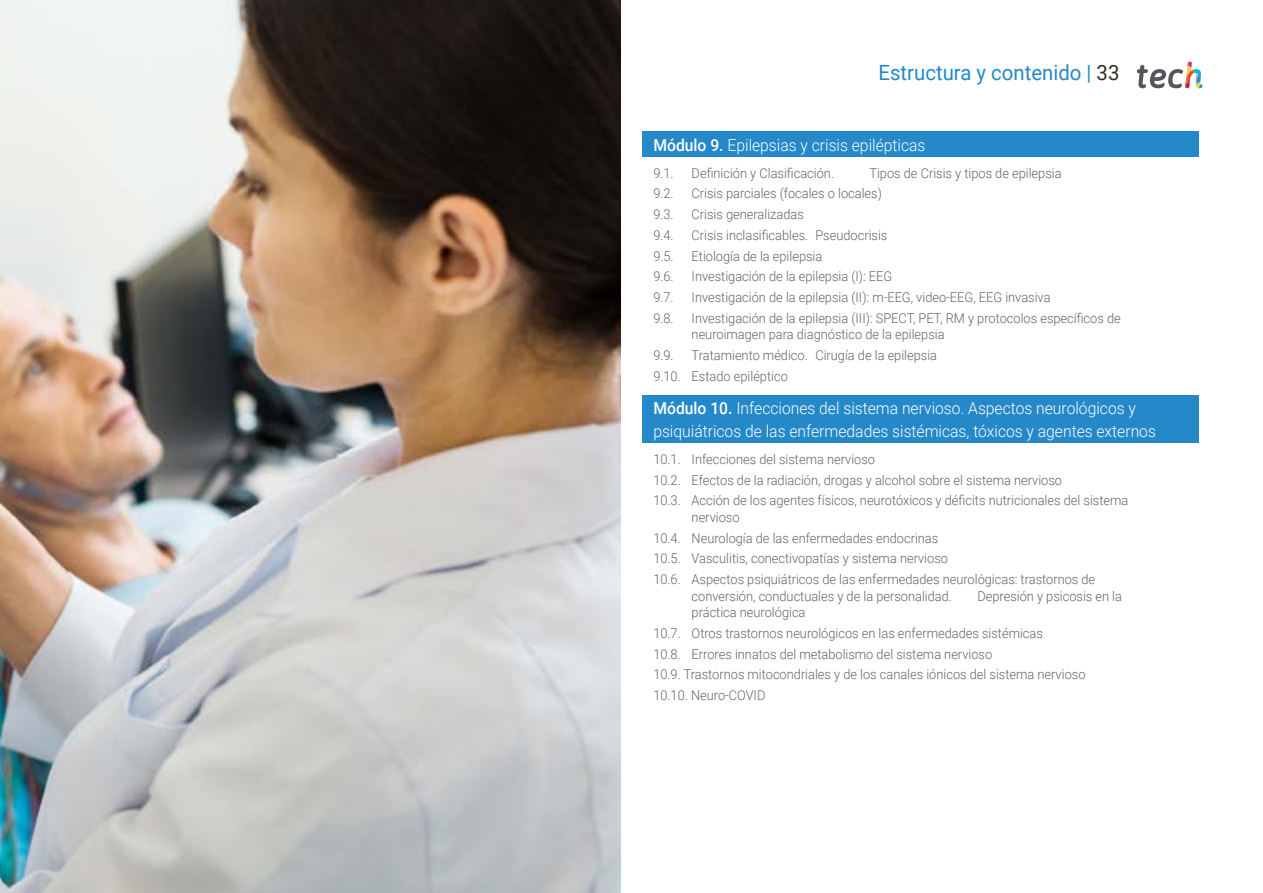
<style>
.page{position:relative;width:1263px;height:893px;background:#fff}
.page>*{position:absolute;margin:0;border:0;box-sizing:border-box;transform-origin:0 0}
.t1{font:21px "Roboto";color:#2488c9}
.t2{font:300 16.5px/22.5px "Roboto";color:#fff;scale:.95 1}
.t3{font:300 13.5px/20.7px "Roboto";color:#61646a;scale:.95 1}
.s1{color:#312e20}
.s2{font-weight:500}
</style>
<div class="page">
<img style="left:0;top:0;width:621px;height:893px">
<svg style="left:1137px;top:62px;width:65px;height:27px"></svg>
<div style="left:642px;top:132px;width:557px;height:25px;background:#2488c9"></div>
<div style="left:642px;top:395px;width:557px;height:48px;background:#2488c9"></div>
<h1 class="t1" style="left:878px;top:57px;width:242px">Estructura y contenido | <span class="s1">33</span></h1>
<p class="t2" style="left:653px;top:133px;width:288px"><span class="s2">Módulo 9.</span> Epilepsias y crisis epilépticas</p>
<p class="t3" style="left:653px;top:162px;width:23px">9.1.</p>
<p class="t3" style="left:692px;top:162px;width:151px">Definición y Clasificación.</p>
<p class="t3" style="left:869px;top:162px;width:204px">Tipos de Crisis y tipos de epilepsia</p>
<p class="t3" style="left:653px;top:183px;width:23px">9.2.</p>
<p class="t3" style="left:692px;top:183px;width:202px">Crisis parciales (focales o locales)</p>
<p class="t3" style="left:653px;top:204px;width:23px">9.3.</p>
<p class="t3" style="left:692px;top:204px;width:120px">Crisis generalizadas</p>
<p class="t3" style="left:653px;top:224px;width:23px">9.4.</p>
<p class="t3" style="left:692px;top:224px;width:208px">Crisis inclasificables. Pseudocrisis</p>
<p class="t3" style="left:653px;top:245px;width:23px">9.5.</p>
<p class="t3" style="left:692px;top:245px;width:139px">Etiología de la epilepsia</p>
<p class="t3" style="left:653px;top:266px;width:23px">9.6.</p>
<p class="t3" style="left:692px;top:266px;width:213px">Investigación de la epilepsia (I): EEG</p>
<p class="t3" style="left:653px;top:287px;width:23px">9.7.</p>
<p class="t3" style="left:692px;top:287px;width:379px">Investigación de la epilepsia (II): m-EEG, video-EEG, EEG invasiva</p>
<p class="t3" style="left:653px;top:307px;width:23px">9.8.</p>
<p class="t3" style="left:692px;top:309px;width:453px;line-height:16.5px">Investigación de la epilepsia (III): SPECT, PET, RM y protocolos específicos de neuroimagen para diagnóstico de la epilepsia</p>
<p class="t3" style="left:653px;top:345px;width:23px">9.9.</p>
<p class="t3" style="left:653px;top:345px;width:300px;text-indent:38px">Tratamiento médico. Cirugía de la epilepsia<br>9.10. Estado epiléptico</p>
<p class="t2" style="left:653px;top:396px;width:531px"><span class="s2">Módulo 10.</span> Infecciones del sistema nervioso. Aspectos neurológicos y psiquiátricos de las enfermedades sistémicas, tóxicos y agentes externos</p>
<p class="t3" style="left:653px;top:448px;width:501px">10.1. Infecciones del sistema nervioso<br>10.2. Efectos de la radiación, drogas y alcohol sobre el sistema nervioso<br>10.3. Acción de los agentes físicos, neurotóxicos y déficits nutricionales del sistema</p>
<p class="t3" style="left:653px;top:506px;width:467px;text-indent:38px">nervioso<br>10.4. Neurología de las enfermedades endocrinas<br>10.5. Vasculitis, conectivopatías y sistema nervioso<br>10.6. Aspectos psiquiátricos de las enfermedades neurológicas: trastornos de</p>
<p class="t3" style="left:692px;top:585px;width:276px">conversión, conductuales y de la personalidad.</p>
<p class="t3" style="left:977px;top:585px;width:154px">Depresión y psicosis en la</p>
<p class="t3" style="left:653px;top:601px;width:456px;text-indent:38px">práctica neurológica<br>10.7. Otros trastornos neurológicos en las enfermedades sistémicas<br>10.8. Errores innatos del metabolismo del sistema nervioso<br>10.9. Trastornos mitocondriales y de los canales iónicos del sistema nervioso 10.10. Neuro-COVID</p>
</div>
